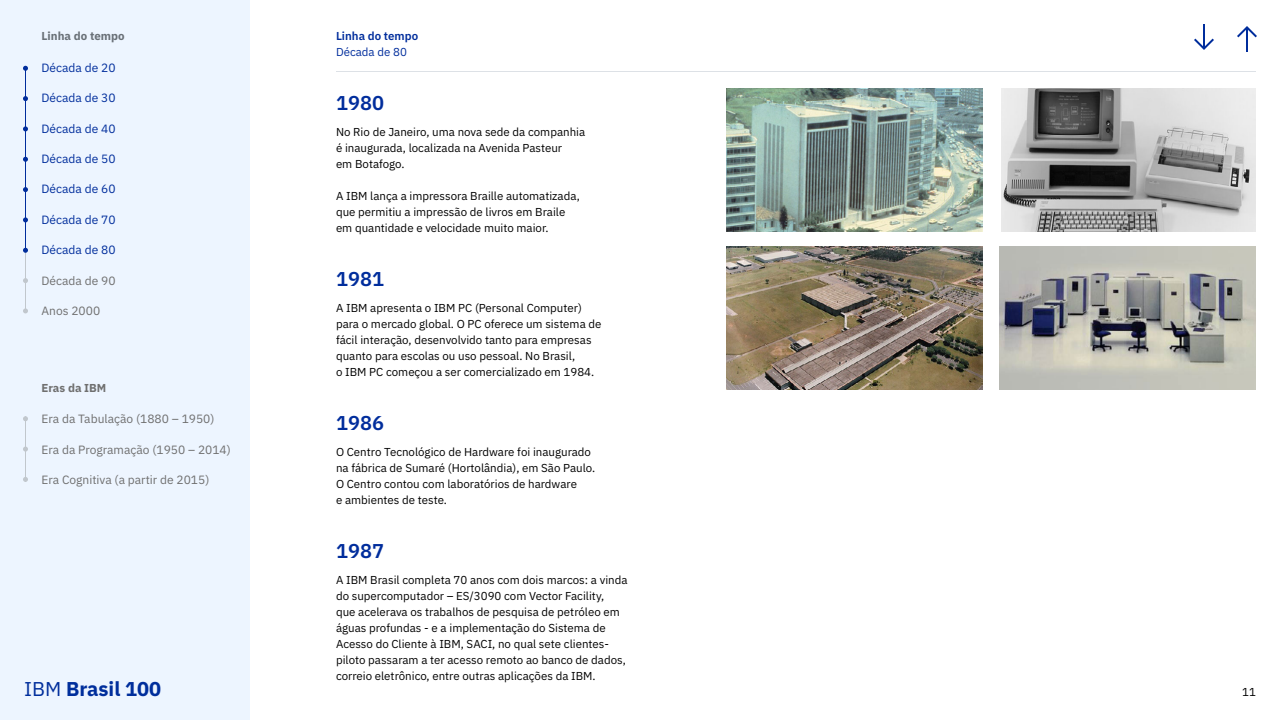
<style>
.page{position:relative;width:1280px;height:720px;background:#fff}
.page>*{position:absolute;margin:0;border:0;box-sizing:border-box;transform-origin:0 0}
.t1{font:600 20px "IBM Plex Sans";color:#002d9c}
.t2{font:700 20px "IBM Plex Sans";color:#002e9c}
.t3{font:12px "IBM Plex Sans";color:#6f6f6f}
.t4{font:12px "IBM Plex Sans";color:#002d9c}
.t5{font:11.5px/16px "IBM Plex Sans";color:#000}
.t6{font:600 11.5px "IBM Plex Sans";color:#002d9c}
.t7{font:700 11.5px "IBM Plex Sans";color:#697077}
.t8{font:11.5px "IBM Plex Sans";color:#002d9c}
.t9{font:700 11.5px "IBM Plex Sans";color:#6f6f6f}
.s1{font-weight:400}
</style>
<div class="page">
<div style="left:0;top:0;width:250px;height:720px;background:#edf5ff"></div>
<hr style="left:336px;top:71px;width:920px;height:1px;background:#dde1e6">
<svg style="left:1194px;top:24px;width:20px;height:26px"></svg>
<svg style="left:1237px;top:26px;width:20px;height:26px"></svg>
<img style="left:726px;top:88px;width:257px;height:143px">
<img style="left:726px;top:247px;width:257px;height:143px">
<img style="left:999px;top:247px;width:257px;height:143px">
<img style="left:1001px;top:88px;width:255px;height:143px">
<hr style="left:25px;top:68px;width:1px;height:244px;background:#c1c7cd">
<svg style="left:23px;top:96px;width:5px;height:5px"></svg>
<svg style="left:23px;top:126px;width:5px;height:5px"></svg>
<svg style="left:23px;top:157px;width:5px;height:5px"></svg>
<svg style="left:23px;top:187px;width:5px;height:5px"></svg>
<svg style="left:23px;top:217px;width:5px;height:5px"></svg>
<svg style="left:23px;top:248px;width:5px;height:5px"></svg>
<svg style="left:23px;top:278px;width:5px;height:5px"></svg>
<svg style="left:23px;top:308px;width:5px;height:5px"></svg>
<svg style="left:23px;top:66px;width:5px;height:5px"></svg>
<hr style="left:25px;top:68px;width:1px;height:182px;background:#002d9c">
<hr style="left:25px;top:416px;width:1px;height:66px;background:#c1c7cd">
<svg style="left:23px;top:447px;width:5px;height:5px"></svg>
<svg style="left:23px;top:477px;width:5px;height:5px"></svg>
<svg style="left:23px;top:416px;width:5px;height:5px"></svg>
<p class="t7" style="left:42px;top:27px;width:85px">Linha do tempo</p>
<p class="t4" style="left:42px;top:58px;width:76px">Década de 20</p>
<p class="t4" style="left:42px;top:89px;width:76px">Década de 30</p>
<p class="t4" style="left:42px;top:119px;width:76px">Década de 40</p>
<p class="t4" style="left:42px;top:150px;width:76px">Década de 50</p>
<p class="t4" style="left:42px;top:180px;width:76px">Década de 60</p>
<p class="t4" style="left:42px;top:210px;width:76px">Década de 70</p>
<p class="t4" style="left:42px;top:241px;width:76px">Década de 80</p>
<p class="t3" style="left:42px;top:271px;width:76px">Década de 90</p>
<p class="t3" style="left:42px;top:302px;width:60px">Anos 2000</p>
<p class="t6" style="left:336px;top:27px;width:84px">Linha do tempo</p>
<p class="t8" style="left:336px;top:43px;width:72px">Década de 80</p>
<h1 class="t1" style="left:336px;top:87px;width:49px">1980</h1>
<p class="t5" style="left:336px;top:123px;width:251px">No Rio de Janeiro, uma nova sede da companhia é inaugurada, localizada na Avenida Pasteur<br>em Botafogo.</p>
<p class="t5" style="left:336px;top:187px;width:245px">A IBM lança a impressora Braille automatizada, que permitiu a impressão de livros em Braile em quantidade e velocidade muito maior.</p>
<h1 class="t1" style="left:336px;top:263px;width:49px">1981</h1>
<p class="t5" style="left:336px;top:299px;width:267px">A IBM apresenta o IBM PC (Personal Computer) para o mercado global. O PC oferece um sistema de fácil interação, desenvolvido tanto para empresas quanto para escolas ou uso pessoal. No Brasil,<br>o IBM PC começou a ser comercializado em 1984.</p>
<h1 class="t1" style="left:336px;top:407px;width:49px">1986</h1>
<p class="t5" style="left:336px;top:443px;width:261px">O Centro Tecnológico de Hardware foi inaugurado na fábrica de Sumaré (Hortolândia), em São Paulo.<br>O Centro contou com laboratórios de hardware<br>e ambientes de teste.</p>
<h1 class="t1" style="left:336px;top:535px;width:49px">1987</h1>
<p class="t5" style="left:336px;top:571px;width:293px">A IBM Brasil completa 70 anos com dois marcos: a vinda do supercomputador – ES/3090 com Vector Facility,<br>que acelerava os trabalhos de pesquisa de petróleo em águas profundas - e a implementação do Sistema de Acesso do Cliente à IBM, SACI, no qual sete clientes&shy;piloto passaram a ter acesso remoto ao banco de dados, correio eletrônico, entre outras aplicações da IBM.</p>
<p class="t9" style="left:42px;top:379px;width:66px">Eras da IBM</p>
<p class="t3" style="left:42px;top:410px;width:175px">Era da Tabulação (1880 – 1950)</p>
<p class="t3" style="left:42px;top:440px;width:191px">Era da Programação (1950 – 2014)</p>
<p class="t3" style="left:42px;top:471px;width:169px">Era Cognitiva (a partir de 2015)</p>
<h1 class="t2" style="left:24px;top:673px;width:139px"><span class="s1">IBM</span> Brasil 100</h1>
<p class="t5" style="left:1242px;top:683px;width:15px">11</p>
</div>
